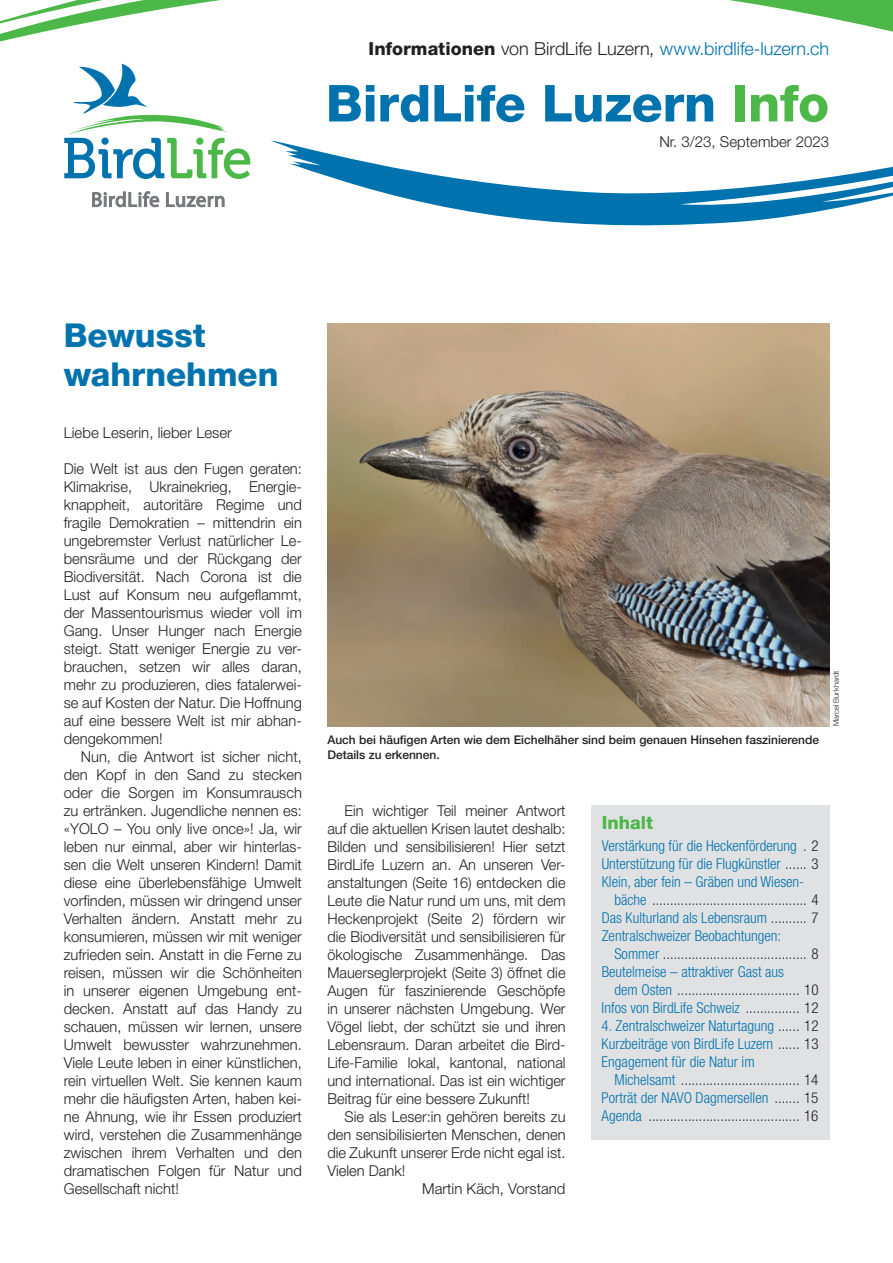
<style>
.page{position:relative;width:893px;height:1263px;background:#fff}
.page>*{position:absolute;margin:0;border:0;box-sizing:border-box;transform-origin:0 0}
.t1{font:800 51px "Helvetica Neue LT Std";letter-spacing:-.005em;color:#0073ae}
.t2{font:800 33px/39.6px "Helvetica Neue LT Std";color:#0073ae}
.t3{font:300 18px "Helvetica Neue LT Std";letter-spacing:-.005em;color:#0073ae}
.t4{font:800 18px "Helvetica Neue LT Std";letter-spacing:.005em;color:#4cb848}
.t5{font:300 15px/18px "Helvetica Neue LT Std";color:#231f20;text-align:justify}
.t6{font:300 condensed 15px/18px "Helvetica Neue LT Std";color:#0073ae;text-align:justify}
.t7{font:300 condensed 15px/18px "Helvetica Neue LT Std";color:#231f20;text-align:justify}
.t8{font:500 12px/14.4px "Helvetica Neue LT Std";color:#231f20}
.t9{font:300 7.5px "Helvetica Neue LT Std";color:#231f20}
.s1{font-weight:800;color:#231f20}
.s2{color:#231f20}
.s3{color:#4cb848}
.s4{color:#0073ae}
</style>
<div class="page">
<svg style="left:271px;top:140px;width:622px;height:86px"></svg>
<svg style="left:0;top:0;width:893px;height:42px"></svg>
<svg style="left:64px;top:64px;width:186px;height:144px"></svg>
<img style="left:327px;top:323px;width:502px;height:403px">
<div style="left:591px;top:805px;width:238px;height:335px;background:#e0e1e3"></div>
<p class="t3" style="left:369px;top:38px;width:462px"><span class="s1">Informationen</span> <span class="s2">von BirdLife Luzern,</span> www.birdlife-luzern.ch</p>
<h1 class="t1" style="left:326px;top:73px;width:505px">BirdLife Luzern <span class="s3">Info</span></h1>
<p class="t5" style="left:659px;top:132px;width:171px">Nr. 3/23, September 2023</p>
<h2 class="t2" style="left:64px;top:315px;width:216px">Bewusst wahrnehmen</h2>
<p class="t5" style="left:64px;top:423px;width:170px">Liebe Leserin, lieber Leser</p>
<p class="t5" style="left:64px;top:459px;width:240px">Die Welt ist aus den Fugen geraten:<br>Klimakrise, Ukrainekrieg, Energie&shy;knappheit, autoritäre Regime und fragile Demokratien – mittendrin ein ungebremster Verlust natürlicher Le&shy;bensräume und der Rückgang der Biodiversität. Nach Corona ist die Lust auf Konsum neu aufgeflammt, der Massentourismus wieder voll im Gang. Unser Hunger nach Energie steigt. Statt weniger Energie zu ver&shy;brauchen, setzen wir alles daran, mehr zu produzieren, dies fatalerwei&shy;se auf Kosten der Natur. Die Hoffnung auf eine bessere Welt ist mir abhan&shy;dengekommen!</p>
<p class="t5" style="left:64px;top:747px;width:240px;text-indent:17px">Nun, die Antwort ist sicher nicht, den Kopf in den Sand zu stecken oder die Sorgen im Konsumrausch zu ertränken. Jugendliche nennen es: «YOLO – You only live once»! Ja, wir leben nur einmal, aber wir hinterlas&shy;sen die Welt unseren Kindern! Damit diese eine überlebensfähige Umwelt vorfinden, müssen wir dringend unser Verhalten ändern. Anstatt mehr zu konsumieren, müssen wir mit weniger zufrieden sein. Anstatt in die Ferne zu reisen, müssen wir die Schönheiten in unserer eigenen Umgebung ent&shy;decken. Anstatt auf das Handy zu schauen, müssen wir lernen, unsere Umwelt bewusster wahrzunehmen.<br>Viele Leute leben in einer künstlichen, rein virtuellen Welt. Sie kennen kaum mehr die häufigsten Arten, haben kei&shy;ne Ahnung, wie ihr Essen produziert wird, verstehen die Zusammenhänge zwischen ihrem Verhalten und den dramatischen Folgen für Natur und Gesellschaft nicht!</p>
<p class="t8" style="left:327px;top:732px;width:493px">Auch bei häufigen Arten wie dem Eichelhäher sind beim genauen Hinsehen faszinierende<br>Details zu erkennen.</p>
<p class="t9" style="left:831px;top:726px;width:57px;rotate:-90deg">Marcel Burkhardt</p>
<p class="t5" style="left:327px;top:801px;width:240px;text-indent:17px">Ein wichtiger Teil meiner Antwort auf die aktuellen Krisen lautet deshalb:<br>Bilden und sensibilisieren! Hier setzt BirdLife Luzern an. An unseren Ver&shy;anstaltungen (Seite 16) entdecken die Leute die Natur rund um uns, mit dem Heckenprojekt (Seite 2) fördern wir die Biodiversität und sensibilisieren für ökologische Zusammenhänge. Das Mauerseglerprojekt (Seite 3) öffnet die Augen für faszinierende Geschöpfe in unserer nächsten Umgebung. Wer Vögel liebt, der schützt sie und ihren Lebensraum. Daran arbeitet die Bird-Life-Familie lokal, kantonal, national und international. Das ist ein wichtiger Beitrag für eine bessere Zukunft!</p>
<p class="t5" style="left:344px;top:1107px;width:223px">Sie als Leser:in gehören bereits zu</p>
<p class="t5" style="left:327px;top:1125px;width:240px">den sensibilisierten Menschen, denen</p>
<p class="t5" style="left:327px;top:1143px;width:240px">die Zukunft unserer Erde nicht egal ist.</p>
<p class="t5" style="left:327px;top:1161px;width:79px">Vielen Dank!</p>
<p class="t5" style="left:422px;top:1179px;width:145px">Martin Käch, Vorstand</p>
<p class="t4" style="left:602px;top:812px;width:53px">Inhalt</p>
<p class="t6" style="left:602px;top:837px;width:218px">Verstärkung für die Heckenförderung <span class="s2">. 2</span></p>
<p class="t6" style="left:602px;top:855px;width:218px">Unterstützung für die Flugkünstler <span class="s2">...... 3</span></p>
<p class="t6" style="left:602px;top:873px;width:204px">Klein, aber fein – Gräben und Wiesen-</p>
<p class="t7" style="left:614px;top:891px;width:206px"><span class="s4">bäche</span> ........................................... 4</p>
<p class="t6" style="left:602px;top:909px;width:218px">Das Kulturland als Lebensraum <span class="s2">.......... 7</span></p>
<p class="t6" style="left:602px;top:927px;width:181px">Zentralschweizer Beobachtungen:</p>
<p class="t7" style="left:614px;top:945px;width:206px"><span class="s4">Sommer</span> ........................................ 8</p>
<p class="t6" style="left:602px;top:963px;width:184px">Beutelmeise – attraktiver Gast aus</p>
<p class="t7" style="left:614px;top:981px;width:206px"><span class="s4">dem Osten</span> .................................. 10</p>
<p class="t6" style="left:602px;top:999px;width:218px">Infos von BirdLife Schweiz <span class="s2">............... 12</span></p>
<p class="t6" style="left:602px;top:1017px;width:218px">4. Zentralschweizer Naturtagung <span class="s2">...... 12<br></span>Kurzbeiträge von BirdLife Luzern <span class="s2">...... 13<br></span>Engagement für die Natur im</p>
<p class="t7" style="left:602px;top:1071px;width:218px;text-indent:13px"><span class="s4">Michelsamt</span> ................................. 14<br><span class="s4">Porträt der NAVO Dagmersellen</span> ....... 15<br><span class="s4">Agenda</span> .......................................... 16</p>
</div>
